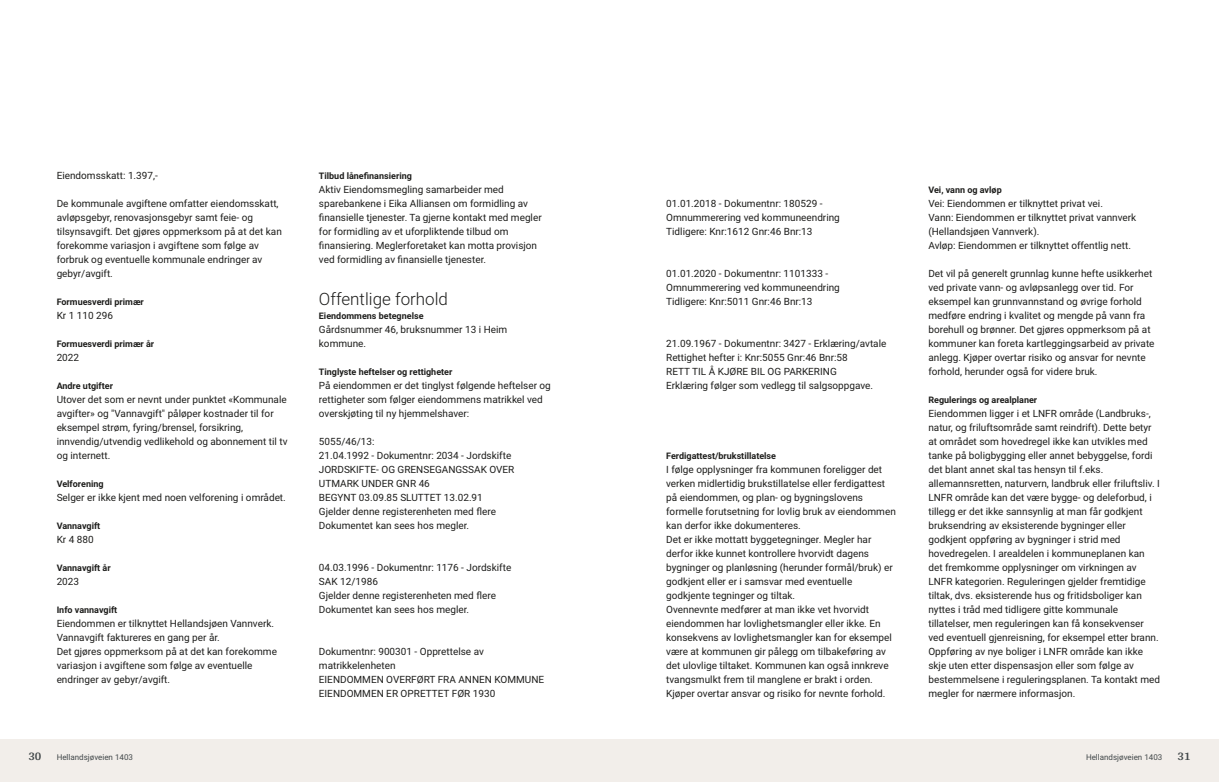
<style>
.page{position:relative;width:1219px;height:782px;background:#fff}
.page>*{position:absolute;margin:0;border:0;box-sizing:border-box;transform-origin:0 0}
.t1{font:300 17px "Roboto Vitec";color:#1d1d1b}
.t2{font:700 12px "Arya";color:#414749}
.t3{font:10px/14px "Roboto Vitec";color:#1d1d1b}
.t4{font:700 9px "Roboto Vitec";color:#1d1d1b}
.t5{font:8px "Roboto Vitec";color:#414749}
</style>
<div class="page">
<div style="left:0;top:739px;width:612px;height:42px;background:#f2eeea"></div>
<div style="left:607px;top:739px;width:612px;height:42px;background:#f2eeea"></div>
<p class="t3" style="left:57px;top:167px;width:103px">Eiendomsskatt: 1.397,‑</p>
<p class="t3" style="left:57px;top:195px;width:227px">De kommunale avgiftene omfatter eiendomsskatt, avløpsgebyr, renovasjonsgebyr samt feie‑ og tilsynsavgift. Det gjøres oppmerksom på at det kan forekomme variasjon i avgiftene som følge av forbruk og eventuelle kommunale endringer av gebyr/avgift.</p>
<p class="t4" style="left:57px;top:295px;width:89px">Formuesverdi primær</p>
<p class="t3" style="left:57px;top:307px;width:58px">Kr 1 110 296</p>
<p class="t4" style="left:57px;top:337px;width:99px">Formuesverdi primær år</p>
<p class="t3" style="left:57px;top:349px;width:24px">2022</p>
<p class="t4" style="left:57px;top:379px;width:58px">Andre utgifter</p>
<p class="t3" style="left:57px;top:391px;width:232px">Utover det som er nevnt under punktet «Kommunale avgifter» og "Vannavgift" påløper kostnader til for eksempel strøm, fyring/brensel, forsikring, innvendig/utvendig vedlikehold og abonnement til tv og internett.</p>
<p class="t4" style="left:57px;top:477px;width:48px">Velforening</p>
<p class="t3" style="left:57px;top:489px;width:231px">Selger er ikke kjent med noen velforening i området.</p>
<p class="t4" style="left:57px;top:519px;width:45px">Vannavgift</p>
<p class="t3" style="left:57px;top:531px;width:39px">Kr 4 880</p>
<p class="t4" style="left:57px;top:561px;width:55px">Vannavgift år</p>
<p class="t3" style="left:57px;top:573px;width:24px">2023</p>
<p class="t4" style="left:57px;top:603px;width:62px">Info vannavgift</p>
<p class="t3" style="left:57px;top:615px;width:222px">Eiendommen er tilknyttet Hellandsjøen Vannverk.<br>Vannavgift faktureres en gang per år.<br>Det gjøres oppmerksom på at det kan forekomme variasjon i avgiftene som følge av eventuelle endringer av gebyr/avgift.</p>
<p class="t2" style="left:28px;top:749px;width:15px">30</p>
<p class="t5" style="left:57px;top:751px;width:78px">Hellandsjøveien 1403</p>
<p class="t4" style="left:319px;top:169px;width:94px">Tilbud lånefinansiering</p>
<p class="t3" style="left:319px;top:181px;width:224px">Aktiv Eiendomsmegling samarbeider med sparebankene i Eika Alliansen om formidling av finansielle tjenester. Ta gjerne kontakt med megler for formidling av et uforpliktende tilbud om finansiering. Meglerforetaket kan motta provisjon ved formidling av finansielle tjenester.</p>
<h1 class="t1" style="left:319px;top:286px;width:131px">Offentlige forhold</h1>
<p class="t4" style="left:319px;top:309px;width:106px">Eiendommens betegnelse</p>
<p class="t3" style="left:319px;top:321px;width:190px">Gårdsnummer 46, bruksnummer 13 i Heim kommune.</p>
<p class="t4" style="left:319px;top:365px;width:135px">Tinglyste heftelser og rettigheter</p>
<p class="t3" style="left:319px;top:377px;width:233px">På eiendommen er det tinglyst følgende heftelser og rettigheter som følger eiendommens matrikkel ved overskjøting til ny hjemmelshaver:</p>
<p class="t3" style="left:319px;top:433px;width:197px">5055/46/13:<br>21.04.1992 ‑ Dokumentnr: 2034 ‑ Jordskifte<br>JORDSKIFTE‑ OG GRENSEGANGSSAK OVER<br>UTMARK UNDER GNR 46<br>BEGYNT 03.09.85 SLUTTET 13.02.91<br>Gjelder denne registerenheten med flere<br>Dokumentet kan sees hos megler.</p>
<p class="t3" style="left:319px;top:559px;width:194px">04.03.1996 ‑ Dokumentnr: 1176 ‑ Jordskifte<br>SAK 12/1986<br>Gjelder denne registerenheten med flere<br>Dokumentet kan sees hos megler.</p>
<p class="t3" style="left:319px;top:643px;width:227px">Dokumentnr: 900301 ‑ Opprettelse av matrikkelenheten<br>EIENDOMMEN OVERFØRT FRA ANNEN KOMMUNE<br>EIENDOMMEN ER OPRETTET FØR 1930</p>
<p class="t3" style="left:666px;top:195px;width:175px">01.01.2018 ‑ Dokumentnr: 180529 ‑<br>Omnummerering ved kommuneendring<br>Tidligere: Knr:1612 Gnr:46 Bnr:13</p>
<p class="t3" style="left:666px;top:265px;width:175px">01.01.2020 ‑ Dokumentnr: 1101333 ‑<br>Omnummerering ved kommuneendring<br>Tidligere: Knr:5011 Gnr:46 Bnr:13</p>
<p class="t3" style="left:666px;top:335px;width:222px">21.09.1967 ‑ Dokumentnr: 3427 ‑ Erklæring/avtale Rettighet hefter i: Knr:5055 Gnr:46 Bnr:58<br>RETT TIL Å KJØRE BIL OG PARKERING<br>Erklæring følger som vedlegg til salgsoppgave.</p>
<p class="t4" style="left:666px;top:449px;width:111px">Ferdigattest/brukstillatelse</p>
<p class="t3" style="left:666px;top:461px;width:231px">I følge opplysninger fra kommunen foreligger det verken midlertidig brukstillatelse eller ferdigattest på eiendommen, og plan‑ og bygningslovens formelle forutsetning for lovlig bruk av eiendommen kan derfor ikke dokumenteres.<br>Det er ikke mottatt byggetegninger. Megler har derfor ikke kunnet kontrollere hvorvidt dagens bygninger og planløsning (herunder formål/bruk) er godkjent eller er i samsvar med eventuelle godkjente tegninger og tiltak.<br>Ovennevnte medfører at man ikke vet hvorvidt eiendommen har lovlighetsmangler eller ikke. En konsekvens av lovlighetsmangler kan for eksempel være at kommunen gir pålegg om tilbakeføring av det ulovlige tiltaket. Kommunen kan også innkreve tvangsmulkt frem til manglene er brakt i orden.<br>Kjøper overtar ansvar og risiko for nevnte forhold.</p>
<p class="t4" style="left:928px;top:183px;width:75px">Vei, vann og avløp</p>
<p class="t3" style="left:928px;top:195px;width:209px">Vei: Eiendommen er tilknyttet privat vei.<br>Vann: Eiendommen er tilknyttet privat vannverk (Hellandsjøen Vannverk).<br>Avløp: Eiendommen er tilknyttet offentlig nett.</p>
<p class="t3" style="left:928px;top:265px;width:228px">Det vil på generelt grunnlag kunne hefte usikkerhet ved private vann‑ og avløpsanlegg over tid. For eksempel kan grunnvannstand og øvrige forhold medføre endring i kvalitet og mengde på vann fra borehull og brønner. Det gjøres oppmerksom på at kommuner kan foreta kartleggingsarbeid av private anlegg. Kjøper overtar risiko og ansvar for nevnte forhold, herunder også for videre bruk.</p>
<p class="t4" style="left:928px;top:393px;width:110px">Regulerings og arealplaner</p>
<p class="t3" style="left:928px;top:405px;width:233px">Eiendommen ligger i et LNFR område (Landbruks‑, natur, og friluftsområde samt reindrift). Dette betyr at området som hovedregel ikke kan utvikles med tanke på boligbygging eller annet bebyggelse, fordi det blant annet skal tas hensyn til f.eks. allemannsretten, naturvern, landbruk eller friluftsliv. I LNFR område kan det være bygge‑ og deleforbud, i tillegg er det ikke sannsynlig at man får godkjent bruksendring av eksisterende bygninger eller godkjent oppføring av bygninger i strid med hovedregelen. I arealdelen i kommuneplanen kan det fremkomme opplysninger om virkningen av LNFR kategorien. Reguleringen gjelder fremtidige tiltak, dvs. eksisterende hus og fritidsboliger kan nyttes i tråd med tidligere gitte kommunale tillatelser, men reguleringen kan få konsekvenser ved eventuell gjenreisning, for eksempel etter brann.<br>Oppføring av nye boliger i LNFR område kan ikke skje uten etter dispensasjon eller som følge av bestemmelsene i reguleringsplanen. Ta kontakt med megler for nærmere informasjon.</p>
<p class="t5" style="left:1086px;top:751px;width:78px">Hellandsjøveien 1403</p>
<p class="t2" style="left:1177px;top:749px;width:15px">31</p>
</div>
